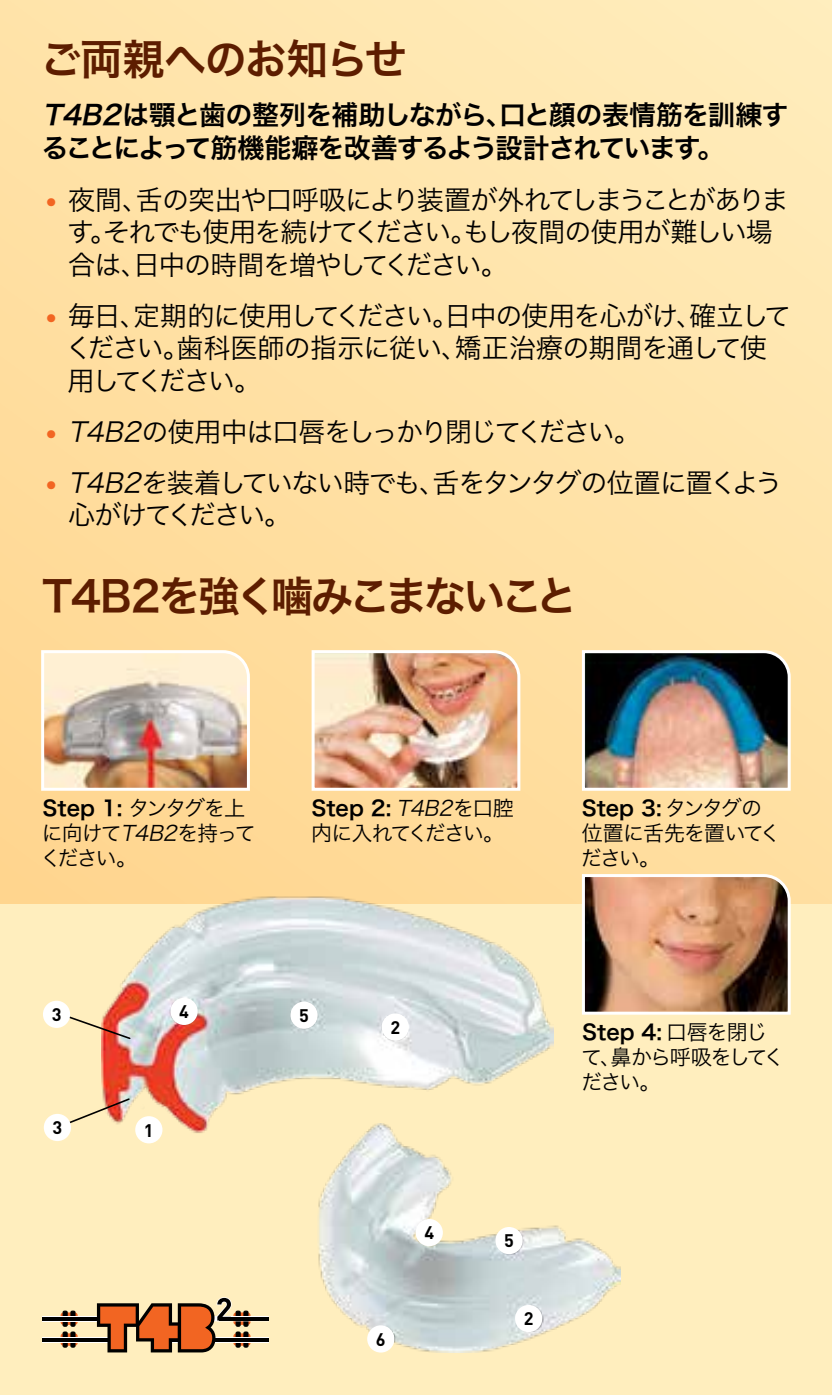
<style>
.page{position:relative;width:832px;height:1395px;background:#fff}
.page>*{position:absolute;margin:0;border:0;box-sizing:border-box;transform-origin:0 0}
.t1{font:42px "Hiragino Sans W6";letter-spacing:-.075em;color:#5d1d00}
.t2{font:42px "Hiragino Sans W6";letter-spacing:-.035em;color:#5d1d00}
.t3{font:27px/32.4px "Hiragino Sans W3";letter-spacing:-.055em;color:#000}
.t4{font:27px/33px "Hiragino Sans W6";letter-spacing:-.04em;color:#000}
.t5{font:27px/32.4px "Hiragino Sans W3";letter-spacing:-.075em;color:#000}
.t6{font:27px "Hiragino Sans W3";letter-spacing:-.085em;color:#000}
.t7{font:21px "Hiragino Sans W6";color:#000}
.t8{font:21px/25.2px "Hiragino Sans W3";letter-spacing:-.09em;color:#000}
.t9{font:21px/25.2px "Hiragino Sans W3";letter-spacing:-.055em;color:#000}
.t10{font:700 18px "DIN Pro";color:#000}
.s1{font-style:italic}
.s2{font-family:"Hiragino Sans W9";font-size:28.5px;color:#f26522}
.s3{font-family:"Hiragino Sans W3"}
.s4{font-family:"Hiragino Sans W3";font-style:italic}
</style>
<div class="page">
<div style="left:0;top:612px;width:831px;height:783px;background:#ffeebe"></div>
<div style="left:0;top:0;width:831px;height:904px;background:linear-gradient(to bottom,#ffe9b3,#ffd996)"></div>
<div style="left:135px;top:1116px;width:27px;height:27px;background:#fff;border-radius:50%"></div>
<img style="left:102px;top:895px;width:451px;height:240px">
<svg style="left:61px;top:1097px;width:70px;height:32px"></svg>
<svg style="left:60px;top:1011px;width:72px;height:29px"></svg>
<div style="left:381px;top:1013px;width:28px;height:27px;background:#fff;border-radius:50%"></div>
<div style="left:290px;top:1001px;width:27px;height:28px;background:#fff;border-radius:50%"></div>
<div style="left:170px;top:998px;width:28px;height:27px;background:#fff;border-radius:50%"></div>
<div style="left:43px;top:1000px;width:27px;height:28px;background:#fff;border-radius:50%"></div>
<div style="left:44px;top:1114px;width:27px;height:27px;background:#fff;border-radius:50%"></div>
<img style="left:317px;top:1123px;width:303px;height:229px">
<div style="left:415px;top:1219px;width:27px;height:27px;background:#fff;border-radius:50%"></div>
<div style="left:495px;top:1227px;width:27px;height:27px;background:#fff;border-radius:50%"></div>
<div style="left:515px;top:1305px;width:27px;height:27px;background:#fff;border-radius:50%"></div>
<div style="left:367px;top:1325px;width:27px;height:27px;background:#fff;border-radius:50%"></div>
<img style="left:40px;top:649px;width:211px;height:143px">
<img style="left:310px;top:649px;width:211px;height:143px">
<img style="left:580px;top:649px;width:212px;height:143px">
<svg style="left:580px;top:872px;width:212px;height:143px;background:#b4876a"></svg>
<svg style="left:61px;top:1312px;width:17px;height:13px"></svg>
<div style="left:63px;top:1311px;width:4px;height:15px;border:1px solid #000"></div>
<div style="left:71px;top:1311px;width:4px;height:15px;border:1px solid #000"></div>
<svg style="left:61px;top:1333px;width:17px;height:12px"></svg>
<div style="left:63px;top:1332px;width:4px;height:15px;border:1px solid #000"></div>
<div style="left:71px;top:1332px;width:4px;height:15px;border:1px solid #000"></div>
<svg style="left:233px;top:1312px;width:17px;height:13px"></svg>
<div style="left:244px;top:1311px;width:4px;height:15px;border:1px solid #000"></div>
<div style="left:236px;top:1311px;width:4px;height:15px;border:1px solid #000"></div>
<svg style="left:233px;top:1333px;width:17px;height:12px"></svg>
<div style="left:244px;top:1332px;width:4px;height:15px;border:1px solid #000"></div>
<div style="left:236px;top:1332px;width:4px;height:15px;border:1px solid #000"></div>
<div style="left:182px;top:1316px;width:87px;height:5px;background:#000"></div>
<svg style="left:232px;top:1316px;width:37px;height:1px"></svg>
<div style="left:158px;top:1337px;width:110px;height:5px;background:#000"></div>
<svg style="left:232px;top:1337px;width:36px;height:1px"></svg>
<div style="left:43px;top:1316px;width:55px;height:5px;background:#000"></div>
<svg style="left:43px;top:1316px;width:54px;height:1px"></svg>
<div style="left:43px;top:1337px;width:66px;height:5px;background:#000"></div>
<svg style="left:43px;top:1337px;width:54px;height:1px"></svg>
<svg style="left:97px;top:1297px;width:135px;height:55px"></svg>
<h1 class="t2" style="left:40px;top:22px;width:368px">ご両親へのお知らせ</h1>
<p class="t4" style="left:41px;top:98px;width:748px"><span class="s1">T4B2</span>は顎と歯の整列を補助しながら、口と顔の表情筋を訓練することによって筋機能癖を改善するよう設計されています。</p>
<p class="t3" style="left:67px;top:181px;width:723px;text-indent:-24px"><span class="s2">•</span> 夜間、舌の突出や口呼吸により装置が外れてしまうことがあります。それでも使用を続けてください。もし夜間の使用が難しい場合は、日中の時間を増やしてください。</p>
<p class="t3" style="left:65px;top:297px;width:726px;text-indent:-23px"><span class="s2">•</span> 毎日、定期的に使用してください。日中の使用を心がけ、確立してください。歯科医師の指示に従い、矯正治療の期間を通して使用してください。</p>
<p class="t6" style="left:43px;top:407px;width:599px"><span class="s2">•</span> <span class="s1">T4B2</span>の使用中は口唇をしっかり閉じてください。</p>
<p class="t5" style="left:68px;top:465px;width:715px;text-indent:-26px"><span class="s2">•</span> <span class="s1">T4B2を</span>装着していない時でも、舌をタンタグの位置に置くよう心がけてください。</p>
<h1 class="t1" style="left:43px;top:558px;width:536px">T4B2を強く噛みこまないこと</h1>
<p class="t7" style="left:43px;top:789px;width:204px">Step 1: <span class="s3">タンタグを上</span></p>
<p class="t8" style="left:40px;top:819px;width:217px">に向けて<span class="s1">T4B2</span>を持ってください。</p>
<p class="t7" style="left:311px;top:789px;width:204px">Step 2: <span class="s4">T4B2</span><span class="s3">を口腔</span></p>
<p class="t8" style="left:311px;top:819px;width:194px">内に入れてください。</p>
<p class="t7" style="left:581px;top:789px;width:182px">Step 3: <span class="s3">タンタグの</span></p>
<p class="t9" style="left:581px;top:819px;width:201px">位置に舌先を置いてください。</p>
<p class="t10" style="left:52px;top:1000px;width:11px">3</p>
<p class="t10" style="left:179px;top:997px;width:11px">4</p>
<p class="t10" style="left:299px;top:1001px;width:11px">5</p>
<p class="t10" style="left:52px;top:1114px;width:11px">3</p>
<p class="t10" style="left:144px;top:1116px;width:11px">1</p>
<p class="t10" style="left:390px;top:1013px;width:11px">2</p>
<p class="t10" style="left:376px;top:1325px;width:11px">6</p>
<p class="t10" style="left:424px;top:1219px;width:11px">4</p>
<p class="t7" style="left:582px;top:1013px;width:186px">Step 4: <span class="s3">口唇を閉じ</span></p>
<p class="t8" style="left:581px;top:1043px;width:205px">て、鼻から呼吸をしてください。</p>
<p class="t10" style="left:504px;top:1227px;width:11px">5</p>
<p class="t10" style="left:523px;top:1305px;width:11px">2</p>
</div>
